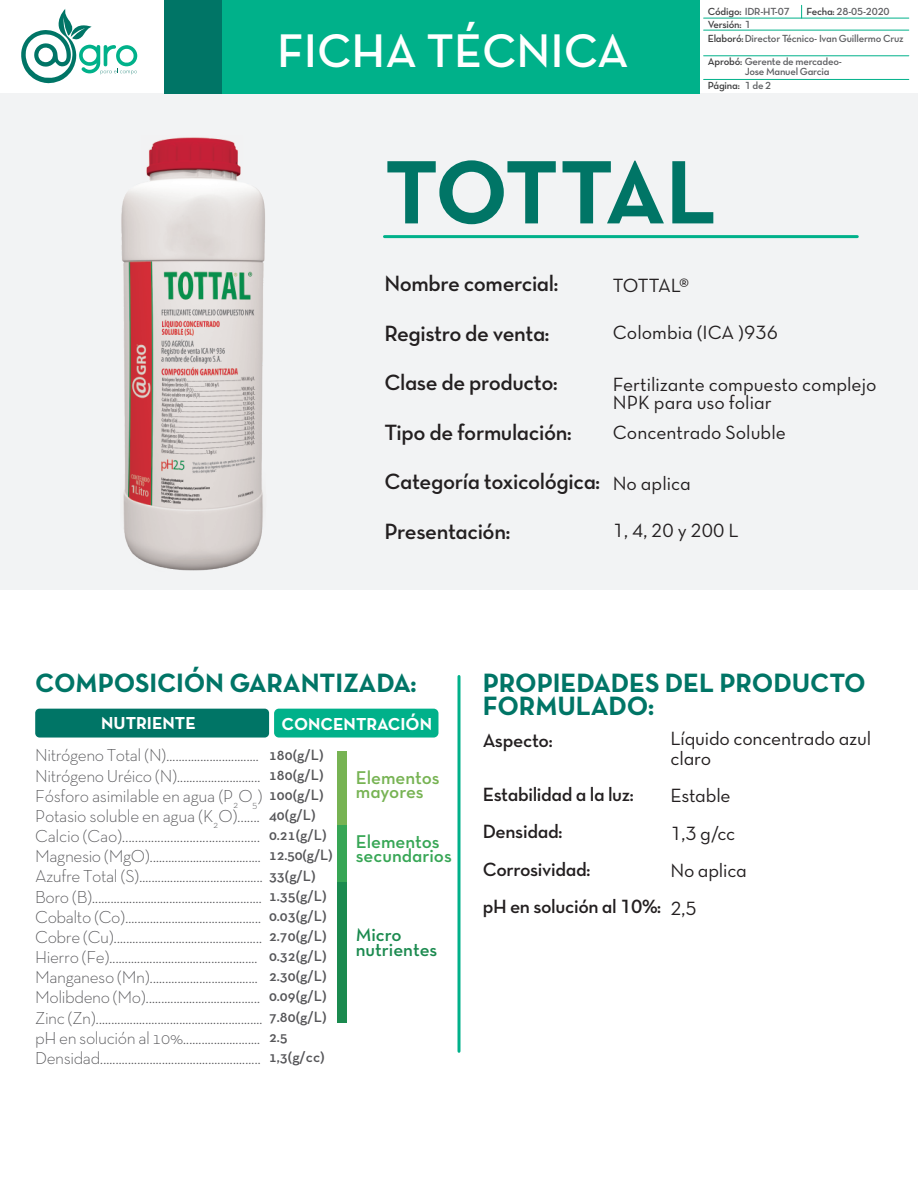
<style>
.page{position:relative;width:918px;height:1188px;background:#fff}
.page>*{position:absolute;margin:0;border:0;box-sizing:border-box;transform-origin:0 0}
.t1{font:91.5px "Neutra Text TF Bold Alt";letter-spacing:-.04em;color:#007566}
.t2{font:48px "Neutra Text TF Demi Alt";color:#fff}
.t3{font:27px/22.5px "Neutra Text TF Bold Alt";letter-spacing:-.005em;color:#007566}
.t4{font:22.5px "Neutra Text TF Demi Alt";letter-spacing:-.015em;color:#231f20}
.t5{font:19.5px/37.5px "Neutra Text TF Book Alt";color:#231f20}
.t6{font:19.5px/37.5px "Neutra Text TF Demi Alt";letter-spacing:-.015em;color:#231f20}
.t7{font:18.9px/14.2px "Neutra Text TF Demi Alt";color:#37a655}
.t8{font:18.9px/14.2px "Neutra Text TF Demi Alt";letter-spacing:-.005em;color:#77b353}
.t9{font:18.9px/14.2px "Neutra Text TF Demi Alt";color:#1b8a4f}
.t10{font:300 17.7px/20.1px "Neutra Text TF";letter-spacing:-.025em;color:#565659}
.t11{font:17.7px "Neutra Text TF Bold Alt";color:#fff}
.t12{font:600 15.15px/20.1px "Neutra Text TF";color:#565659}
.t13{font:10.5px/14.1px "Neutra Text TF Demi Alt";letter-spacing:-.02em;color:#5e5f62}
.t14{font:10.5px "Neutra Text TF Demi Alt";letter-spacing:-.02em;color:#3e3e3f}
.s1{color:#3e3e3f}
</style>
<div class="page">
<div style="left:0;top:93px;width:918px;height:497px;background:#f2f3f4"></div>
<hr style="left:384px;top:235px;width:473px;height:3px;background:#00b18a">
<div style="left:35px;top:709px;width:234px;height:29px;background:#007566;border-radius:4px"></div>
<div style="left:274px;top:709px;width:164px;height:29px;background:#00b18a;border-radius:5px"></div>
<div style="left:337px;top:751px;width:10px;height:76px;background:#77b353"></div>
<div style="left:337px;top:826px;width:10px;height:56px;background:#37a655"></div>
<div style="left:337px;top:882px;width:10px;height:141px;background:#1b8a4f"></div>
<hr style="left:458px;top:676px;width:2px;height:375px;background:#00b18a">
<svg style="left:21px;top:9px;width:116px;height:75px"></svg>
<div style="left:222px;top:0;width:478px;height:93px;background:#00b18a"></div>
<div style="left:164px;top:0;width:58px;height:93px;background:#007566"></div>
<hr style="left:704px;top:18px;width:205px;height:1px;background:#00b18a">
<hr style="left:704px;top:30px;width:205px;height:1px;background:#00b18a">
<hr style="left:704px;top:55px;width:205px;height:1px;background:#00b18a">
<hr style="left:704px;top:79px;width:205px;height:1px;background:#00b18a">
<svg style="left:801px;top:5px;width:1px;height:13px"></svg>
<img style="left:121px;top:137px;width:144px;height:434px">
<h2 class="t2" style="left:277px;top:21px;width:353px">FICHA TÉCNICA</h2>
<p class="t13" style="left:708px;top:4px;width:84px"><span class="s1">Código:</span> IDR-HT-07</p>
<p class="t13" style="left:806px;top:4px;width:85px"><span class="s1">Fecha:</span> 28-05-2020</p>
<p class="t13" style="left:708px;top:17px;width:197px"><span class="s1">Versión:</span> 1<br><span class="s1">Elaboró:</span>Director Técnico- Ivan Guillermo Cruz</p>
<p class="t13" style="left:708px;top:54px;width:136px"><span class="s1">Aprobó:</span> Gerente de mercadeo-</p>
<p class="t14" style="left:708px;top:79px;width:33px">Página:</p>
<p class="t13" style="left:745px;top:65px;width:86px">Jose Manuel Garcia<br>1 de 2</p>
<h1 class="t1" style="left:384px;top:135px;width:334px">TOTTAL</h1>
<p class="t4" style="left:384px;top:270px;width:175px">Nombre comercial:</p>
<p class="t4" style="left:384px;top:319px;width:166px">Registro de venta:</p>
<p class="t4" style="left:384px;top:369px;width:175px">Clase de producto:</p>
<p class="t4" style="left:384px;top:418px;width:189px">Tipo de formulación:</p>
<p class="t4" style="left:384px;top:468px;width:217px">Categoría toxicológica:</p>
<p class="t4" style="left:384px;top:517px;width:127px">Presentación:</p>
<p class="t5" style="left:613px;top:266px;width:78px">TOTTAL®</p>
<p class="t5" style="left:613px;top:313px;width:167px">Colombia (ICA )936</p>
<p class="t5" style="left:613px;top:375px;width:265px;line-height:18px">Fertilizante compuesto complejo<br>NPK para uso foliar</p>
<p class="t5" style="left:613px;top:414px;width:174px">Concentrado Soluble</p>
<p class="t5" style="left:613px;top:464px;width:79px">No aplica</p>
<p class="t5" style="left:613px;top:511px;width:127px">1, 4, 20 y 200 L</p>
<h3 class="t3" style="left:35px;top:671px;width:383px">COMPOSICIÓN GARANTIZADA:</h3>
<h3 class="t3" style="left:483px;top:671px;width:384px">PROPIEDADES DEL PRODUCTO<br>FORMULADO:</h3>
<p class="t11" style="left:101px;top:712px;width:96px">NUTRIENTE</p>
<p class="t11" style="left:282px;top:713px;width:152px">CONCENTRACIÓN</p>
<p class="t8" style="left:356px;top:770px;width:85px">Elementos mayores</p>
<p class="t7" style="left:356px;top:834px;width:98px">Elementos secundarios</p>
<p class="t5" style="left:671px;top:728px;width:202px;line-height:19.5px">Líquido concentrado azul claro</p>
<p class="t5" style="left:671px;top:776px;width:78px">Estable<br>1,3 g/cc<br>No aplica<br>2,5</p>
<p class="t6" style="left:483px;top:721px;width:71px">Aspecto:</p>
<p class="t6" style="left:483px;top:775px;width:180px">Estabilidad a la luz:<br>Densidad:<br>Corrosividad:<br>pH en solución al 10%:</p>
<p class="t10" style="left:35px;top:745px;width:229px">Nitrógeno Total (N)..............................<br>Nitrógeno Uréico (N)...........................<br>Fósforo asimilable en agua (P<sub>2</sub>O<sub>5</sub>)<br>Potasio soluble en agua (K<sub>2</sub>O).......<br>Calcio (Cao)...........................................<br>Magnesio (MgO)....................................<br>Azufre Total (S)........................................<br>Boro (B).......................................................<br>Cobalto (Co)............................................<br>Cobre (Cu)................................................<br>Hierro (Fe)................................................<br>Manganeso (Mn)...................................<br>Molibdeno (Mo).....................................<br>Zinc (Zn)...................................................... pH en solución al 10%.........................<br>Densidad....................................................</p>
<p class="t12" style="left:269px;top:744px;width:65px">180(g/L)<br>180(g/L)<br>100(g/L)<br>40(g/L)<br>0.21(g/L)<br>12.50(g/L)<br>33(g/L)<br>1.35(g/L)<br>0.03(g/L)<br>2.70(g/L)<br>0.32(g/L)<br>2.30(g/L)<br>0.09(g/L)<br>7.80(g/L)<br>2.5<br>1,3(g/cc)</p>
<p class="t9" style="left:356px;top:927px;width:83px">Micro nutrientes</p>
</div>
